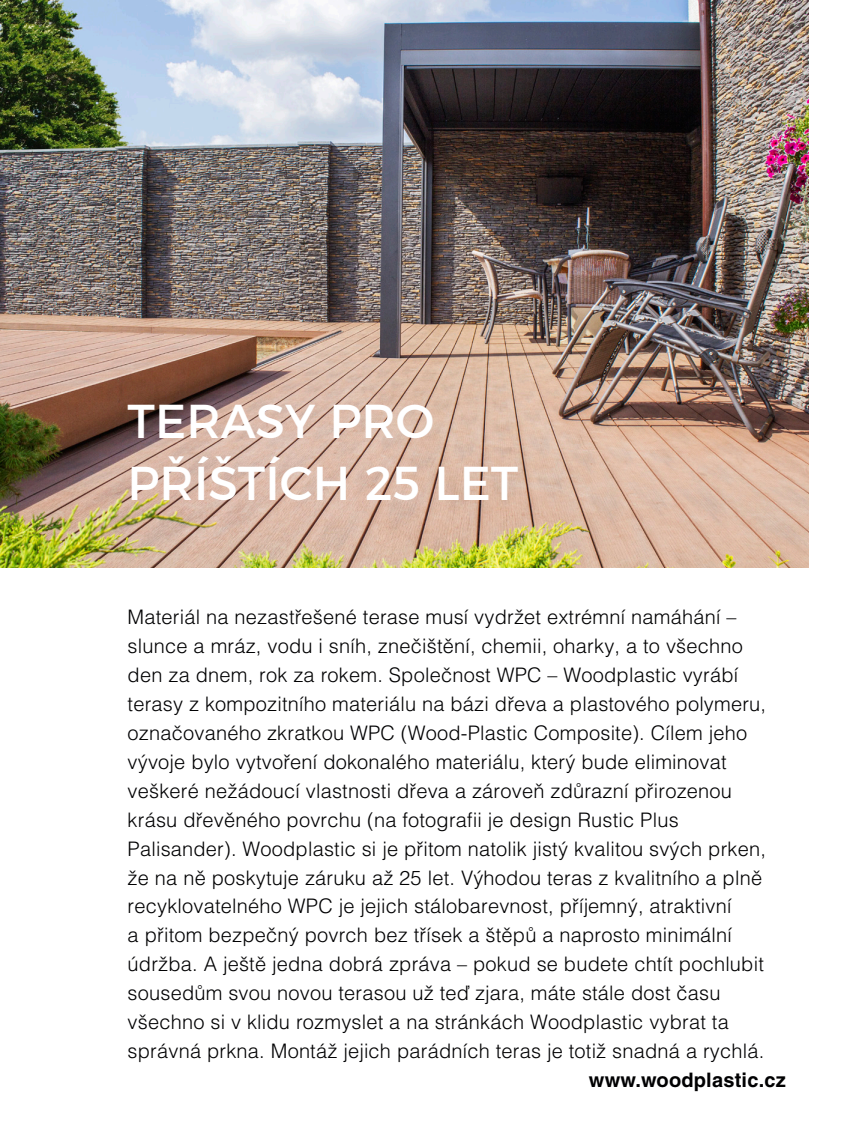
<style>
.page{position:relative;width:851px;height:1134px;background:#fff}
.page>*{position:absolute;margin:0;border:0;box-sizing:border-box;transform-origin:0 0}
.t1{font:47.5px "Montserrat";color:#fff}
.t2{font:500 47.5px/55px "Akzid Grtsk Next";letter-spacing:.08em;color:#fff}
.t3{font:20px "Helvetica CE Light";letter-spacing:.01em;color:#010102}
.t4{font:700 20px "Helvetica CE";letter-spacing:.01em;color:#010102}
</style>
<div class="page">
<img style="left:0;top:0;width:808px;height:567px">
<p class="t2" style="left:128px;top:394px;width:422px;text-indent:31px">E ASY PRO<br>PŘÍŠTÍCH 25 LET</p>
<p class="t1" style="left:128px;top:383px;width:308px">TERASY PRO</p>
<p class="t1" style="left:128px;top:445px;width:392px">PŘÍŠTÍCH 25 LET</p>
<p class="t3" style="left:128px;top:606px;width:610px">Materiál na nezastřešené terase musí vydržet extrémní namáhání –</p>
<p class="t3" style="left:128px;top:635px;width:616px">slunce a mráz, vodu i sníh, znečištění, chemii, oharky, a to všechno</p>
<p class="t3" style="left:128px;top:664px;width:612px">den za dnem, rok za rokem. Společnost WPC – Woodplastic vyrábí</p>
<p class="t3" style="left:128px;top:692px;width:640px">terasy z kompozitního materiálu na bázi dřeva a plastového polymeru,</p>
<p class="t3" style="left:128px;top:721px;width:621px">označovaného zkratkou WPC (Wood-Plastic Composite). Cílem jeho</p>
<p class="t3" style="left:128px;top:750px;width:600px">vývoje bylo vytvoření dokonalého materiálu, který bude eliminovat</p>
<p class="t3" style="left:128px;top:779px;width:605px">veškeré nežádoucí vlastnosti dřeva a zároveň zdůrazní přirozenou</p>
<p class="t3" style="left:128px;top:808px;width:552px">krásu dřevěného povrchu (na fotografii je design Rustic Plus</p>
<p class="t3" style="left:128px;top:837px;width:639px">Palisander). Woodplastic si je přitom natolik jistý kvalitou svých prken,</p>
<p class="t3" style="left:128px;top:866px;width:636px">že na ně poskytuje záruku až 25 let. Výhodou teras z kvalitního a plně</p>
<p class="t3" style="left:128px;top:895px;width:605px">recyklovatelného WPC je jejich stálobarevnost, příjemný, atraktivní</p>
<p class="t3" style="left:128px;top:924px;width:605px">a přitom bezpečný povrch bez třísek a štěpů a naprosto minimální</p>
<p class="t3" style="left:128px;top:953px;width:637px">údržba. A ještě jedna dobrá zpráva – pokud se budete chtít pochlubit</p>
<p class="t3" style="left:128px;top:982px;width:594px">sousedům svou novou terasou už teď zjara, máte stále dost času</p>
<p class="t3" style="left:128px;top:1011px;width:602px">všechno si v klidu rozmyslet a na stránkách Woodplastic vybrat ta</p>
<p class="t3" style="left:128px;top:1040px;width:638px">správná prkna. Montáž jejich parádních teras je totiž snadná a rychlá.</p>
<p class="t4" style="left:589px;top:1068px;width:198px">www.woodplastic.cz</p>
</div>
